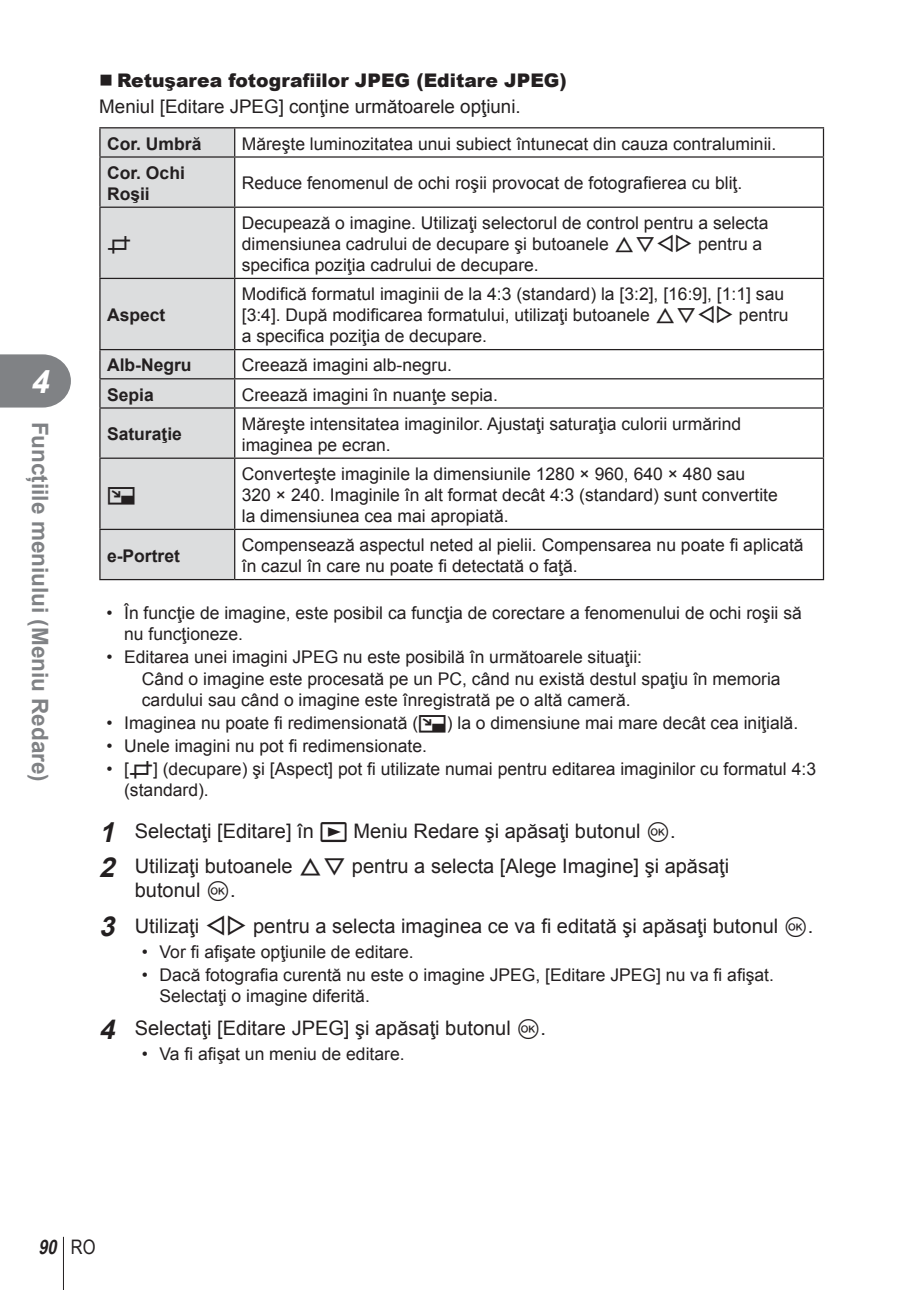
<style>
.page{position:relative;width:908px;height:1290px;background:#fff}
.page>*{position:absolute;margin:0;border:0;box-sizing:border-box;transform-origin:0 0}
.t1{font:italic 700 32.5px "Arial";color:#fff}
.t2{font:700 22.5px "Arial";color:#808285}
.t3{font:20px/35.2px "Arial";color:#231f20}
.t4{font:italic 700 20px "Arial Narrow";color:#231f20}
.t5{font:18.75px/26px "Arial";color:#231f20}
.t6{font:17.5px/21px "Arial";color:#231f20}
.t7{font:700 17.5px/21px "Arial";color:#231f20}
.t8{font:17.5px "Olympus 1";color:#231f20}
.s1{font-weight:900}
.s2{font-family:"olympus 15"}
.s3{font-family:"Olympus 1"}
.s4{font-weight:700;font-style:italic;font-size:27.5px}
.s5{font-family:"Olympus 7"}
.s6{font-weight:400;font-style:normal}
</style>
<div class="page">
<svg style="left:0;top:354px;width:71px;height:53px;background:#8b8d90"></svg>
<hr style="left:63px;top:1237px;width:1px;height:53px;background:#231f20">
<div style="left:100px;top:128px;width:134px;height:451px;background:#dcddde"></div>
<hr style="left:99px;top:127px;width:724px;height:1px;background:#231f20">
<svg style="left:822px;top:128px;width:1px;height:28px"></svg>
<hr style="left:234px;top:278px;width:589px;height:1px;background:#231f20">
<hr style="left:234px;top:349px;width:589px;height:1px;background:#231f20">
<hr style="left:234px;top:378px;width:589px;height:1px;background:#231f20">
<hr style="left:234px;top:407px;width:589px;height:2px;background:#231f20">
<hr style="left:234px;top:457px;width:589px;height:2px;background:#231f20">
<hr style="left:234px;top:529px;width:589px;height:1px;background:#231f20">
<svg style="left:234px;top:128px;width:1px;height:28px"></svg>
<hr style="left:234px;top:158px;width:1px;height:49px;background:#231f20">
<hr style="left:234px;top:208px;width:1px;height:70px;background:#231f20">
<hr style="left:99px;top:278px;width:135px;height:1px;background:#231f20">
<hr style="left:234px;top:279px;width:1px;height:70px;background:#231f20">
<hr style="left:99px;top:349px;width:135px;height:1px;background:#231f20">
<hr style="left:99px;top:378px;width:135px;height:1px;background:#231f20">
<svg style="left:234px;top:350px;width:1px;height:57px"></svg>
<hr style="left:99px;top:407px;width:135px;height:2px;background:#231f20">
<hr style="left:234px;top:409px;width:1px;height:48px;background:#231f20">
<hr style="left:99px;top:457px;width:135px;height:2px;background:#231f20">
<hr style="left:234px;top:459px;width:1px;height:70px;background:#231f20">
<hr style="left:99px;top:529px;width:135px;height:1px;background:#231f20">
<hr style="left:234px;top:530px;width:1px;height:49px;background:#231f20">
<svg style="left:99px;top:128px;width:1px;height:28px"></svg>
<hr style="left:99px;top:158px;width:1px;height:49px;background:#231f20">
<hr style="left:99px;top:208px;width:1px;height:70px;background:#231f20">
<hr style="left:99px;top:279px;width:1px;height:70px;background:#231f20">
<svg style="left:99px;top:350px;width:1px;height:57px"></svg>
<hr style="left:99px;top:409px;width:1px;height:48px;background:#231f20">
<hr style="left:99px;top:459px;width:1px;height:70px;background:#231f20">
<hr style="left:99px;top:530px;width:1px;height:49px;background:#231f20">
<hr style="left:99px;top:156px;width:135px;height:2px;background:#231f20">
<hr style="left:822px;top:158px;width:1px;height:49px;background:#231f20">
<hr style="left:234px;top:156px;width:589px;height:2px;background:#231f20">
<hr style="left:99px;top:207px;width:135px;height:1px;background:#231f20">
<hr style="left:822px;top:208px;width:1px;height:70px;background:#231f20">
<hr style="left:234px;top:207px;width:589px;height:1px;background:#231f20">
<hr style="left:822px;top:279px;width:1px;height:70px;background:#231f20">
<svg style="left:822px;top:350px;width:1px;height:57px"></svg>
<hr style="left:822px;top:409px;width:1px;height:48px;background:#231f20">
<hr style="left:822px;top:459px;width:1px;height:70px;background:#231f20">
<hr style="left:99px;top:579px;width:135px;height:1px;background:#231f20">
<hr style="left:822px;top:530px;width:1px;height:49px;background:#231f20">
<hr style="left:234px;top:579px;width:589px;height:1px;background:#231f20">
<p class="t5" style="left:99px;top:67px;width:469px">■ <span class="s1">Retuşarea fotografiilor JPEG (Editare JPEG)<br></span>Meniul [Editare JPEG] conţine următoarele opţiuni.</p>
<p class="t7" style="left:107px;top:133px;width:96px">Cor. Umbră</p>
<p class="t6" style="left:242px;top:133px;width:535px">Măreşte luminozitatea unui subiect întunecat din cauza contraluminii.</p>
<p class="t7" style="left:107px;top:162px;width:79px">Cor. Ochi<br>Roşii</p>
<p class="t6" style="left:242px;top:173px;width:502px">Reduce fenomenul de ochi roşii provocat de fotografierea cu bliţ.</p>
<p class="t8" style="left:107px;top:233px;width:26px">P</p>
<p class="t6" style="left:242px;top:212px;width:528px">Decupează o imagine. Utilizaţi selectorul de control pentru a selecta dimensiunea cadrului de decupare şi butoanele <span class="s2">FGHI</span> pentru a specifica poziţia cadrului de decupare.</p>
<h1 class="t1" style="left:32px;top:363px;width:20px">4</h1>
<p class="t2" style="left:53px;top:422px;width:362px;rotate:90deg">Funcțiile meniului (Meniu Redare)</p>
<p class="t7" style="left:107px;top:305px;width:60px">Aspect</p>
<p class="t6" style="left:242px;top:284px;width:548px">Modifică formatul imaginii de la 4:3 (standard) la [3:2], [16:9], [1:1] sau [3:4]. După modificarea formatului, utilizaţi butoanele <span class="s2">FGHI</span> pentru a specifica poziţia de decupare.</p>
<p class="t7" style="left:107px;top:355px;width:86px">Alb-Negru</p>
<p class="t6" style="left:242px;top:355px;width:212px">Creează imagini alb-negru.</p>
<p class="t7" style="left:107px;top:384px;width:48px">Sepia</p>
<p class="t6" style="left:242px;top:384px;width:257px">Creează imagini în nuanţe sepia.</p>
<p class="t7" style="left:107px;top:424px;width:76px">Saturaţie</p>
<p class="t6" style="left:242px;top:413px;width:500px">Măreşte intensitatea imaginilor. Ajustaţi saturaţia culorii urmărind imaginea pe ecran.</p>
<p class="t8" style="left:107px;top:484px;width:30px">Q</p>
<p class="t6" style="left:242px;top:463px;width:537px">Converteşte imaginile la dimensiunile 1280 × 960, 640 × 480 sau<br>320 × 240. Imaginile în alt format decât 4:3 (standard) sunt convertite la dimensiunea cea mai apropiată.</p>
<p class="t7" style="left:107px;top:545px;width:74px">e-Portret</p>
<p class="t6" style="left:242px;top:535px;width:563px">Compensează aspectul neted al pielii. Compensarea nu poate fi aplicată în cazul în care nu poate fi detectată o faţă.</p>
<p class="t6" style="left:124px;top:602px;width:679px;text-indent:-18px">• În funcţie de imagine, este posibil ca funcţia de corectare a fenomenului de ochi roşii să nu funcţioneze.</p>
<p class="t6" style="left:142px;top:646px;width:640px;text-indent:-35px">• Editarea unei imagini JPEG nu este posibilă în următoarele situaţii:<br>Când o imagine este procesată pe un PC, când nu există destul spaţiu în memoria cardului sau când o imagine este înregistrată pe o altă cameră.</p>
<p class="t6" style="left:106px;top:712px;width:693px">• Imaginea nu poate fi redimensionată (<span class="s3">Q</span>) la o dimensiune mai mare decât cea iniţială.</p>
<p class="t6" style="left:106px;top:735px;width:322px">• Unele imagini nu pot fi redimensionate.</p>
<p class="t6" style="left:124px;top:758px;width:693px;text-indent:-18px">• [<span class="s3">P</span>] (decupare) şi [Aspect] pot fi utilizate numai pentru editarea imaginilor cu formatul 4:3 (standard).</p>
<p class="t3" style="left:99px;top:813px;width:631px"><span class="s4">1</span> Selectaţi [Editare] în <span class="s3">q</span> Meniu Redare şi apăsaţi butonul <span class="s5">Q</span>.<br><span class="s4">2</span> Utilizaţi butoanele <span class="s2">FG</span> pentru a selecta [Alege Imagine] şi apăsaţi</p>
<p class="t3" style="left:99px;top:873px;width:715px;text-indent:35px">butonul <span class="s5">Q</span>.<br><span class="s4">3</span> Utilizaţi <span class="s2">HI</span> pentru a selecta imaginea ce va fi editată şi apăsaţi butonul <span class="s5">Q</span>.</p>
<p class="t6" style="left:142px;top:941px;width:273px">• Vor fi afişate opţiunile de editare.</p>
<p class="t6" style="left:159px;top:964px;width:615px;text-indent:-18px">• Dacă fotografia curentă nu este o imagine JPEG, [Editare JPEG] nu va fi afişat.<br>Selectaţi o imagine diferită.</p>
<p class="t3" style="left:99px;top:1010px;width:448px"><span class="s4">4</span> Selectaţi [Editare JPEG] şi apăsaţi butonul <span class="s5">Q</span>.</p>
<p class="t6" style="left:142px;top:1044px;width:264px">• Va fi afişat un meniu de editare.</p>
<p class="t4" style="left:38px;top:1235px;width:59px">90 <span class="s6">RO</span></p>
</div>
